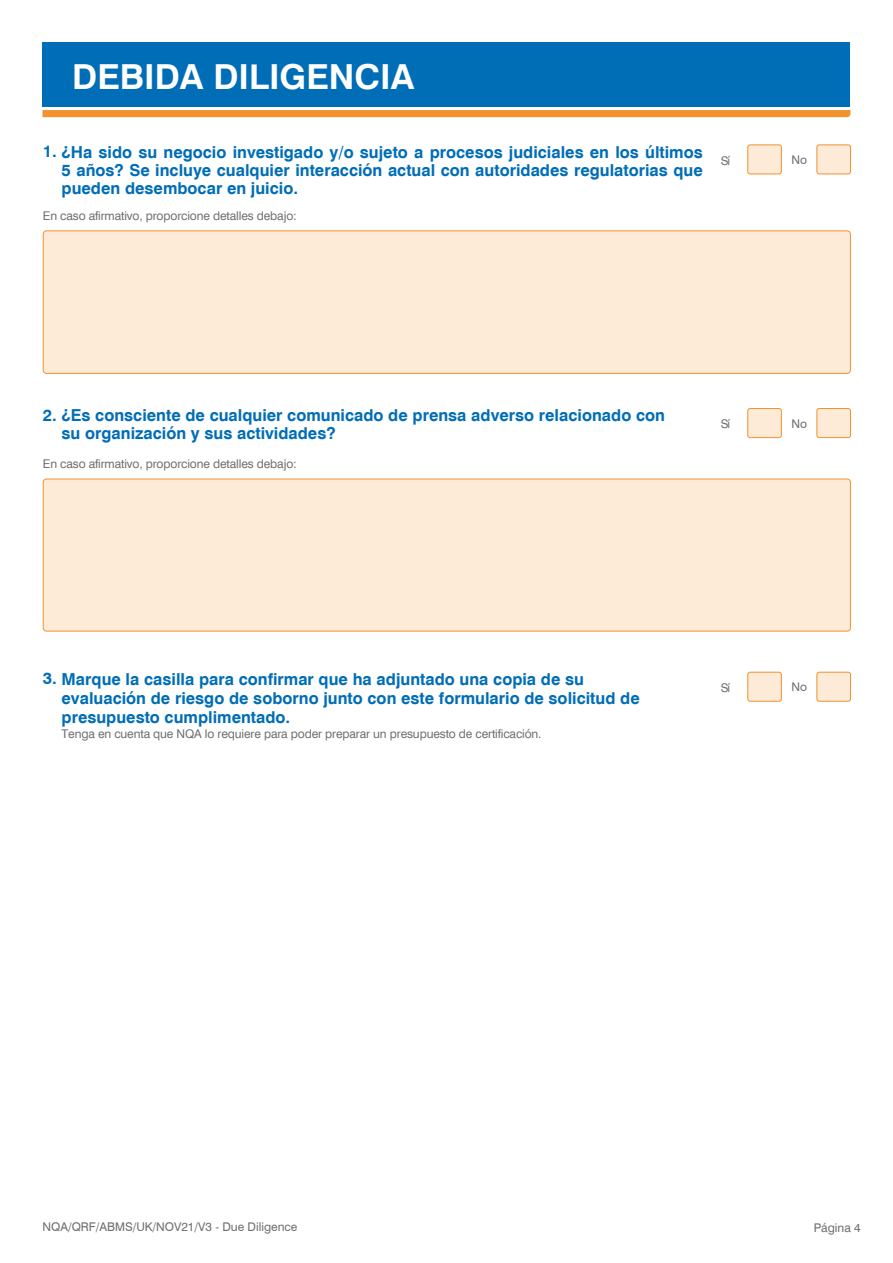
<style>
.page{position:relative;width:893px;height:1263px;background:#fff}
.page>*{position:absolute;margin:0;border:0;box-sizing:border-box;transform-origin:0 0}
.t1{font:700 34.5px "Swiss 721 BT";color:#fff}
.t2{font:700 16.5px/18px "Swiss 721 BT";color:#006db7}
.t3{font:12px "Swiss 721 BT";letter-spacing:-.01em;color:#706f6f}
</style>
<div class="page">
<div style="left:748px;top:145px;width:33px;height:29px;background:#feebd7;border-radius:2px"></div>
<div style="left:747px;top:145px;width:35px;height:29px;border:1px solid #f3912d;border-radius:2px"></div>
<div style="left:817px;top:145px;width:33px;height:29px;background:#feebd7;border-radius:2px"></div>
<div style="left:817px;top:145px;width:34px;height:29px;border:1px solid #f3912d;border-radius:2px"></div>
<div style="left:43px;top:231px;width:807px;height:142px;background:#feebd7;border-radius:3px"></div>
<div style="left:43px;top:230px;width:808px;height:144px;border:1px solid #f3912d;border-radius:3px"></div>
<div style="left:748px;top:408px;width:33px;height:30px;background:#feebd7;border-radius:2px"></div>
<div style="left:747px;top:408px;width:35px;height:30px;border:1px solid #f3912d;border-radius:2px"></div>
<div style="left:817px;top:408px;width:33px;height:30px;background:#feebd7;border-radius:2px"></div>
<div style="left:817px;top:408px;width:34px;height:30px;border:1px solid #f3912d;border-radius:2px"></div>
<div style="left:43px;top:479px;width:807px;height:152px;background:#feebd7;border-radius:3px"></div>
<div style="left:43px;top:479px;width:808px;height:152px;border:1px solid #f3912d;border-radius:3px"></div>
<svg style="left:43px;top:110px;width:807px;height:7px;background:#f3922f"></svg>
<div style="left:43px;top:43px;width:807px;height:64px;background:#006db7"></div>
<div style="left:748px;top:672px;width:33px;height:29px;background:#feebd7;border-radius:2px"></div>
<div style="left:747px;top:672px;width:35px;height:29px;border:1px solid #f3912d;border-radius:2px"></div>
<div style="left:817px;top:672px;width:33px;height:29px;background:#feebd7;border-radius:2px"></div>
<div style="left:817px;top:672px;width:34px;height:29px;border:1px solid #f3912d;border-radius:2px"></div>
<h1 class="t1" style="left:72px;top:56px;width:344px">DEBIDA DILIGENCIA</h1>
<p class="t2" style="left:62px;top:143px;width:643px;text-align:justify;text-indent:-19px">1. ¿Ha sido su negocio investigado y/o sujeto a procesos judiciales en los últimos 5 años? Se incluye cualquier interacción actual con autoridades regulatorias que pueden desembocar en juicio.</p>
<p class="t3" style="left:43px;top:209px;width:255px">En caso afirmativo, proporcione detalles debajo:</p>
<p class="t3" style="left:721px;top:153px;width:11px">Sí</p>
<p class="t3" style="left:792px;top:153px;width:17px">No</p>
<p class="t2" style="left:62px;top:406px;width:605px;text-indent:-19px">2. ¿Es consciente de cualquier comunicado de prensa adverso relacionado con su organización y sus actividades?</p>
<p class="t3" style="left:43px;top:457px;width:255px">En caso afirmativo, proporcione detalles debajo:</p>
<p class="t3" style="left:721px;top:417px;width:11px">Sí</p>
<p class="t3" style="left:792px;top:416px;width:17px">No</p>
<p class="t2" style="left:62px;top:669px;width:580px;line-height:19px;text-indent:-19px">3. Marque la casilla para confirmar que ha adjuntado una copia de su evaluación de riesgo de soborno junto con este formulario de solicitud de presupuesto cumplimentado.</p>
<p class="t3" style="left:62px;top:727px;width:481px">Tenga en cuenta que NQA lo requiere para poder preparar un presupuesto de certificación.</p>
<p class="t3" style="left:721px;top:680px;width:11px">Sí</p>
<p class="t3" style="left:792px;top:680px;width:17px">No</p>
<p class="t3" style="left:43px;top:1219px;width:256px">NQA/QRF/ABMS/UK/NOV21/V3 - Due Diligence</p>
<p class="t3" style="left:814px;top:1220px;width:49px">Página 4</p>
</div>
